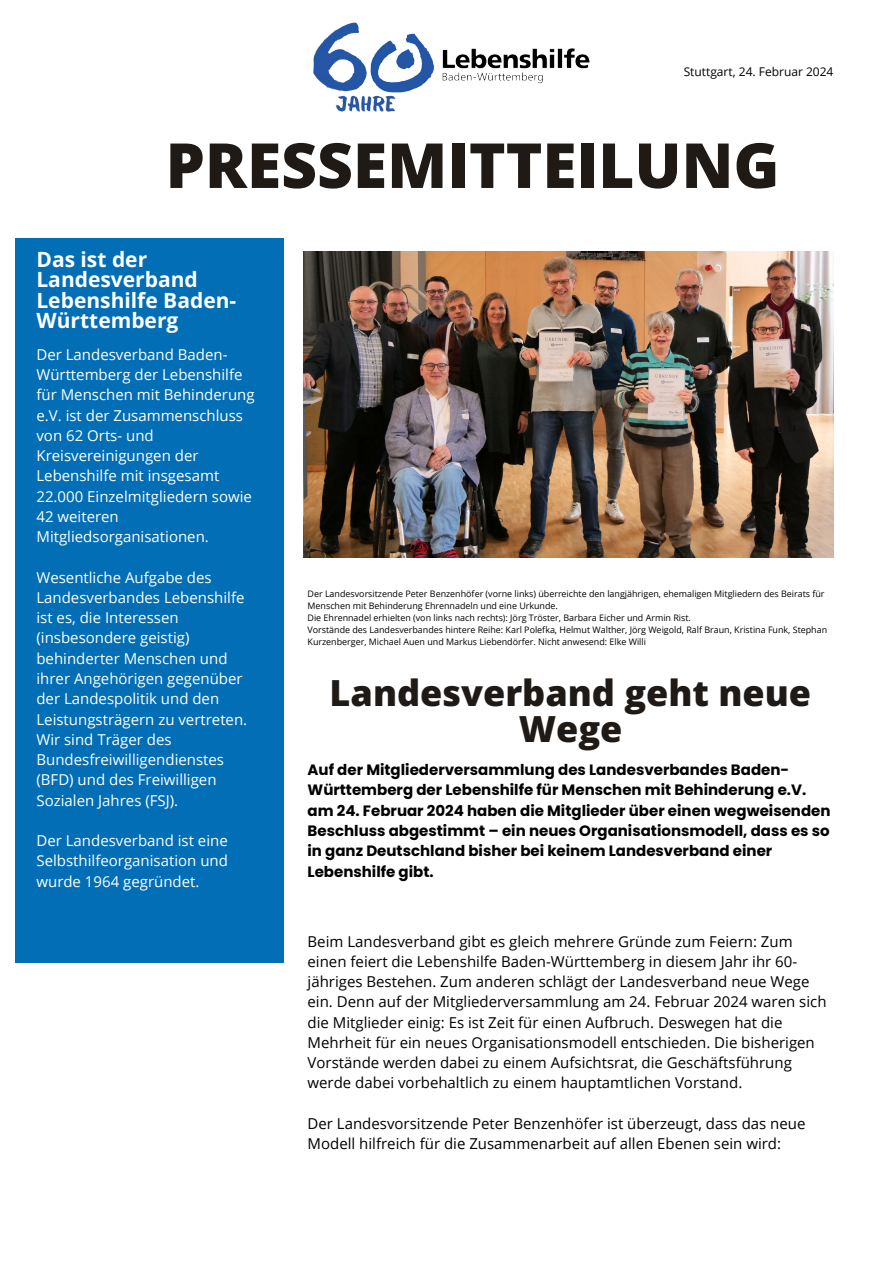
<style>
.page{position:relative;width:893px;height:1264px;background:#fff}
.page>*{position:absolute;margin:0;border:0;box-sizing:border-box;transform-origin:0 0}
.t1{font:800 62.25px "Open Sans";color:#1f1a16}
.t2{font:800 36px/36px "Open Sans";color:#1f1a16;text-align:center}
.t3{font:700 21px/20.2px "Open Sans";color:#fff}
.t4{font:15px/20.2px "Open Sans";color:#010101}
.t5{font:15px/20.2px "Open Sans";color:#fff}
.t6{font:700 15px/20.2px "Poppins";color:#010101}
.t7{font:12px "Open Sans";color:#000}
.t8{font:8.85px/11.9px "Open Sans";color:#000}
</style>
<div class="page">
<div style="left:15px;top:238px;width:268px;height:724px;background:#016eb6"></div>
<img style="left:313px;top:22px;width:277px;height:90px">
<img style="left:303px;top:251px;width:530px;height:306px">
<h2 class="t7" style="left:683px;top:63px;width:151px">Stuttgart, 24. Februar 2024</h2>
<h5 class="t1" style="left:166px;top:121px;width:615px">PRESSEMITTEILUNG</h5>
<p class="t3" style="left:36px;top:249px;width:201px">Das ist der<br>Landesverband<br>Lebenshilfe Baden-<br>Württemberg</p>
<p class="t5" style="left:36px;top:344px;width:220px">Der Landesverband Baden-<br>Württemberg der Lebenshilfe für Menschen mit Behinderung e.V. ist der Zusammenschluss von 62 Orts- und<br>Kreisvereinigungen der<br>Lebenshilfe mit insgesamt<br>22.000 Einzelmitgliedern sowie<br>42 weiteren<br>Mitgliedsorganisationen.</p>
<p class="t5" style="left:36px;top:566px;width:212px">Wesentliche Aufgabe des<br>Landesverbandes Lebenshilfe ist es, die Interessen (insbesondere geistig) behinderter Menschen und ihrer Angehörigen gegenüber der Landespolitik und den<br>Leistungsträgern zu vertreten.<br>Wir sind Träger des<br>Bundesfreiwilligendienstes (BFD) und des Freiwilligen<br>Sozialen Jahres (FSJ).</p>
<p class="t5" style="left:36px;top:830px;width:193px;text-align:justify">Der Landesverband ist eine Selbsthilfeorganisation und wurde 1964 gegründet.</p>
<h4 class="t8" style="left:307px;top:587px;width:518px">Der Landesvorsitzende Peter Benzenhöfer (vorne links) überreichte den langjährigen, ehemaligen Mitgliedern des Beirats für<br>Menschen mit Behinderung Ehrennadeln und eine Urkunde.</h4>
<h5 class="t8" style="left:307px;top:611px;width:385px">Die Ehrennadel erhielten (von links nach rechts): Jörg Tröster, Barbara Eicher und Armin Rist.</h5>
<h5 class="t8" style="left:307px;top:623px;width:521px">Vorstände des Landesverbandes hintere Reihe: Karl Polefka, Helmut Walther, Jörg Weigold, Ralf Braun, Kristina Funk, Stephan<br>Kurzenberger, Michael Auen und Markus Liebendörfer. Nicht anwesend: Elke Willi</h5>
<h1 class="t2" style="left:329px;top:674px;width:483px">Landesverband geht neue<br>Wege</h1>
<h5 class="t6" style="left:307px;top:759px;width:524px">Auf der Mitgliederversammlung des Landesverbandes Baden-Württemberg der Lebenshilfe für Menschen mit Behinderung e.V. am 24. Februar 2024 haben die Mitglieder über einen wegweisenden Beschluss abgestimmt – ein neues Organisationsmodell, dass es so in ganz Deutschland bisher bei keinem Landesverband einer Lebenshilfe gibt.</h5>
<h3 class="t4" style="left:307px;top:930px;width:520px">Beim Landesverband gibt es gleich mehrere Gründe zum Feiern: Zum einen feiert die Lebenshilfe Baden-Württemberg in diesem Jahr ihr 60- jähriges Bestehen. Zum anderen schlägt der Landesverband neue Wege ein. Denn auf der Mitgliederversammlung am 24. Februar 2024 waren sich die Mitglieder einig: Es ist Zeit für einen Aufbruch. Deswegen hat die Mehrheit für ein neues Organisationsmodell entschieden. Die bisherigen Vorstände werden dabei zu einem Aufsichtsrat, die Geschäftsführung werde dabei vorbehaltlich zu einem hauptamtlichen Vorstand.</h3>
<h5 class="t4" style="left:307px;top:1113px;width:499px">Der Landesvorsitzende Peter Benzenhöfer ist überzeugt, dass das neue<br>Modell hilfreich für die Zusammenarbeit auf allen Ebenen sein wird:</h5>
</div>
